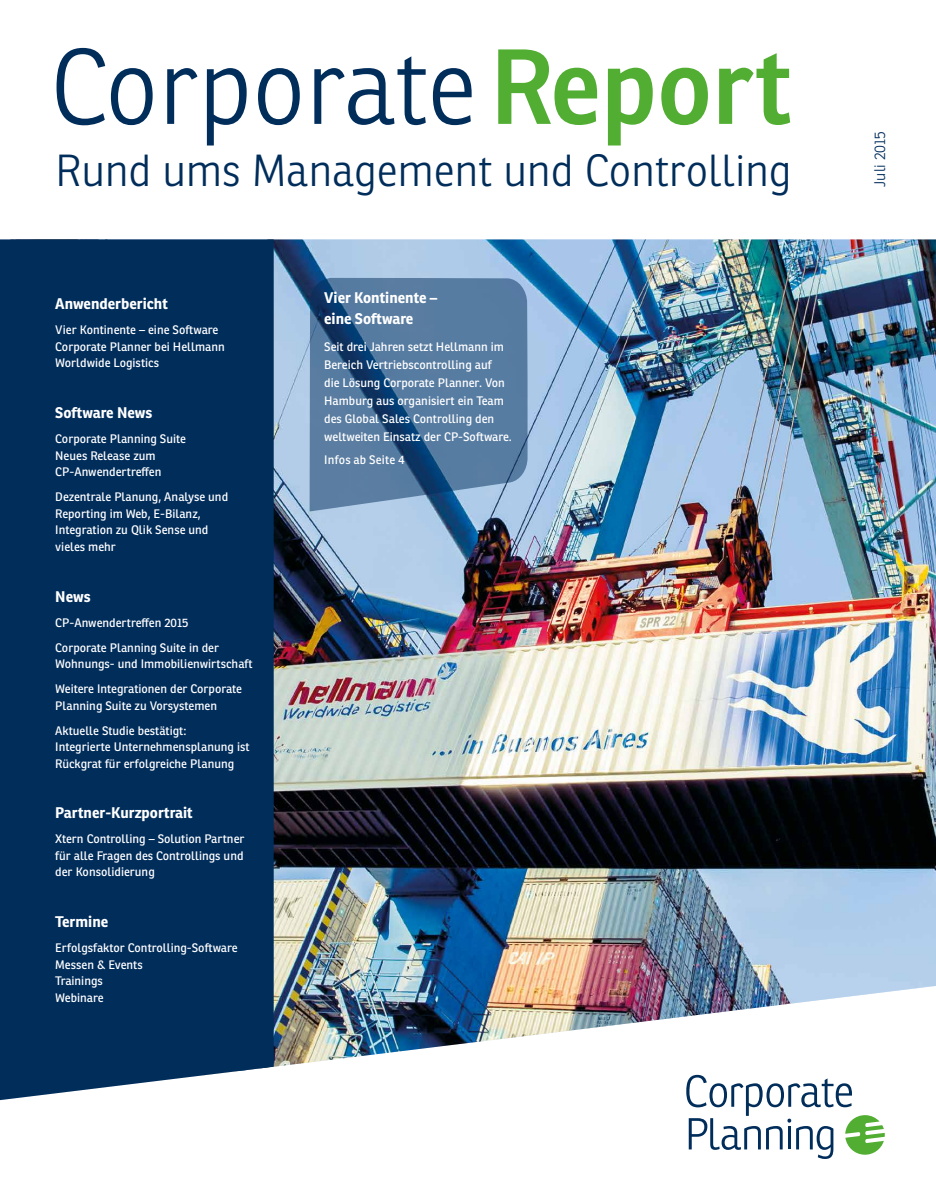
<style>
.page{position:relative;width:936px;height:1191px;background:#fff}
.page>*{position:absolute;margin:0;border:0;box-sizing:border-box;transform-origin:0 0}
.t1{font:300 103.5px "Ronnia";letter-spacing:-.005em;color:#012d5b}
.t2{font:300 43.65px "Ronnia";letter-spacing:-.005em;color:#012d5b}
.t3{font:700 15px/21px "Ronnia";color:#fff}
.t4{font:300 15px "Ronnia";color:#012d5b}
.t5{font:12px/16.5px "Ronnia";color:#fff}
.t6{font:12px "Ronnia";letter-spacing:.02em;color:#fff}
.s1{font-weight:600;color:#52ae32}
</style>
<div class="page">
<img style="left:274px;top:239px;width:661px;height:828px">
<div style="left:0;top:239px;width:274px;height:861px;background:#012d5b"></div>
<svg style="left:686px;top:1074px;width:198px;height:85px"></svg>
<svg style="left:308px;top:278px;width:219px;height:233px;background:#52779e"></svg>
<h1 class="t1" style="left:50px;top:24px;width:743px">Corporate<span class="s1">Report</span></h1>
<h2 class="t2" style="left:55px;top:144px;width:738px">Rund ums Management und Controlling</h2>
<p class="t3" style="left:55px;top:293px;width:114px">Anwenderbericht</p>
<p class="t5" style="left:55px;top:322px;width:171px">Vier Kontinente – eine Software<br>Corporate Planner bei Hellmann<br>Worldwide Logistics</p>
<p class="t3" style="left:55px;top:402px;width:99px">Software News</p>
<p class="t5" style="left:55px;top:430px;width:132px">Corporate Planning Suite<br>Neues Release zum<br>CP-Anwendertreffen</p>
<p class="t5" style="left:55px;top:488px;width:174px">Dezentrale Planung, Analyse und<br>Reporting im Web, E-Bilanz,<br>Integration zu Qlik Sense und vieles mehr</p>
<p class="t3" style="left:55px;top:585px;width:37px">News</p>
<p class="t5" style="left:55px;top:609px;width:165px;line-height:25px">CP-Anwendertreffen 2015<br>Corporate Planning Suite in der</p>
<p class="t5" style="left:55px;top:651px;width:199px;line-height:25px">Wohnungs- und Immobilienwirtschaft<br>Weitere Integrationen der Corporate</p>
<p class="t5" style="left:55px;top:692px;width:163px;line-height:25px">Planning Suite zu Vorsystemen<br>Aktuelle Studie bestätigt:</p>
<p class="t5" style="left:55px;top:738px;width:196px">Integrierte Unternehmensplanung ist<br>Rückgrat für erfolgreiche Planung</p>
<p class="t3" style="left:55px;top:802px;width:139px">Partner-Kurzportrait</p>
<p class="t5" style="left:55px;top:830px;width:191px;text-align:justify">Xtern Controlling – Solution Partner für alle Fragen des Controllings und der Konsolidierung</p>
<p class="t3" style="left:55px;top:911px;width:54px">Termine</p>
<p class="t5" style="left:55px;top:939px;width:184px">Erfolgsfaktor Controlling-Software<br>Messen &amp; Events<br>Trainings<br>Webinare</p>
<p class="t3" style="left:324px;top:287px;width:115px">Vier Kontinente – eine Software</p>
<p class="t5" style="left:324px;top:337px;width:189px;line-height:18px">Seit drei Jahren setzt Hellmann im Bereich Vertriebscontrolling auf<br>die Lösung Corporate Planner. Von Hamburg aus organisiert ein Team des Global Sales Controlling den weltweiten Einsatz der CP-Software.</p>
<p class="t6" style="left:324px;top:452px;width:82px">Infos ab Seite 4</p>
<p class="t4" style="left:870px;top:187px;width:57px;rotate:-90deg">Juli 2015</p>
</div>
